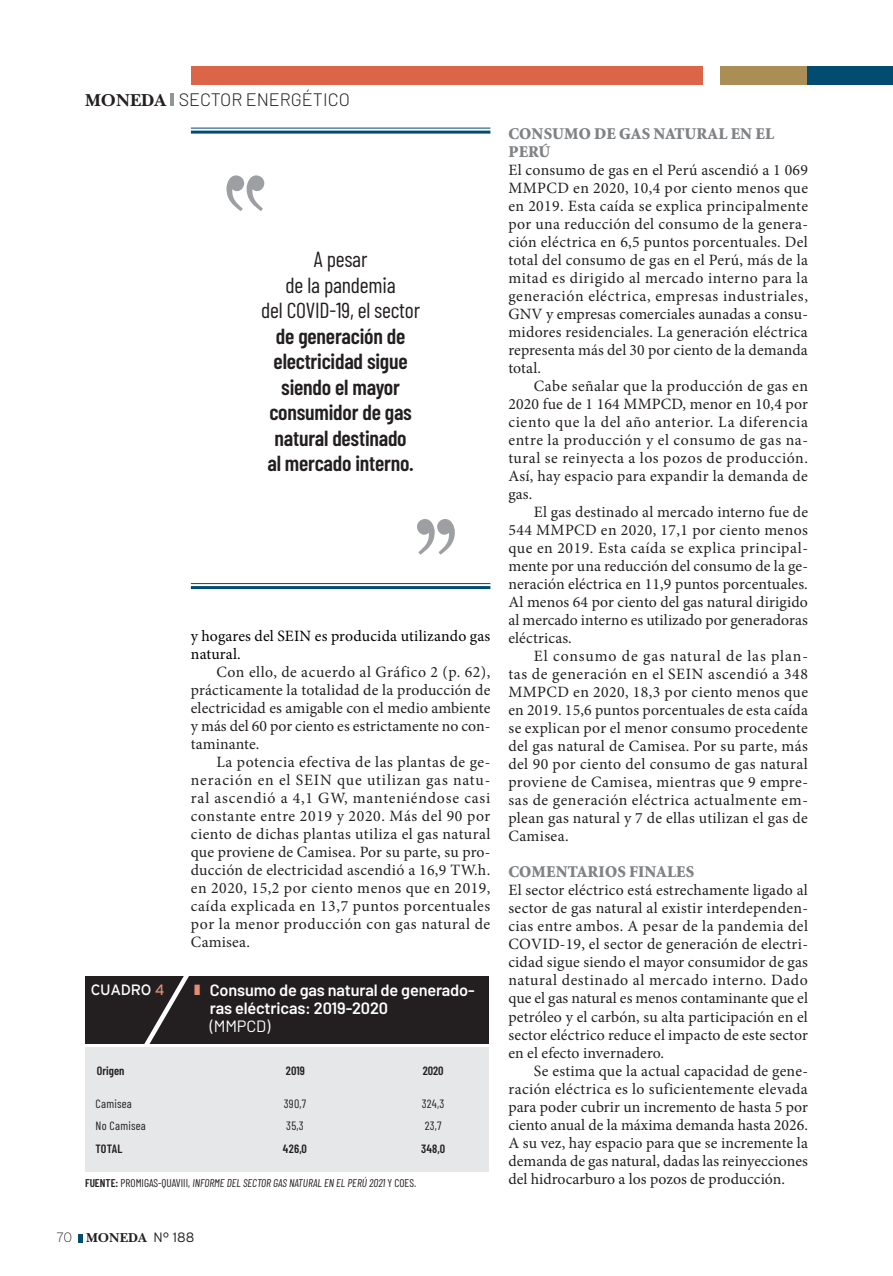
<style>
.page{position:relative;width:893px;height:1276px;background:#fff}
.page>*{position:absolute;margin:0;border:0;box-sizing:border-box;transform-origin:0 0}
.t1{font:600 21.75px "Barlow Condensed";letter-spacing:-.01em;color:#231f20}
.t2{font:21.75px "Barlow Condensed";letter-spacing:-.01em;color:#231f20}
.t3{font:300 18px "Barlow";color:#231f20}
.TITULOS_GRISES{font:900 16.5px/18px "Minion Std";letter-spacing:.01em;color:#808285}
.t4{font:600 16.35px/18px "Barlow";letter-spacing:-.01em;color:#fff}
.t5{font:16.35px "Barlow";letter-spacing:-.01em;color:#fff}
.CUERPO_INDENTADO{font:15.75px/18px "Minion Pro";letter-spacing:.01em;color:#231f20;text-align:justify}
.CUERPO_SIN_INDENTADO{font:15.75px/18px "Minion Pro";letter-spacing:.01em;color:#231f20;text-align:justify}
.CUERPO_INDENTADO-2{font:15.75px/18px "Minion Pro";letter-spacing:.015em;color:#000}
.t6{font:15px "Interstate Mono";letter-spacing:-.02em;color:#fff}
.t7{font:13.5px "New Baskerville Bold SC";color:#231f20}
.t8{font:12px "Barlow Condensed";letter-spacing:.02em;color:#231f20}
.t9{font:600 12px "Barlow Condensed";color:#231f20}
.t10{font:italic 11.25px "Barlow Condensed";color:#231f20}
.s1{font-family:"New Baskerville Bold SC";font-weight:400}
.s2{color:#e68e74}
.s3{font-weight:600;font-style:normal}
.s4{font-style:normal}
.s5{font-family:"Interstate";font-weight:200}
.s6{font-family:"Interstate";font-weight:300}
</style>
<div class="page">
<svg style="left:79px;top:1234px;width:4px;height:8px"></svg>
<svg style="left:171px;top:93px;width:3px;height:13px"></svg>
<div style="left:191px;top:67px;width:511px;height:18px;background:#dc6549"></div>
<div style="left:721px;top:67px;width:87px;height:18px;background:#ab8e55"></div>
<div style="left:808px;top:67px;width:85px;height:18px;background:#014c70"></div>
<div style="left:85px;top:1047px;width:404px;height:125px;background:#e6e7e9"></div>
<div style="left:85px;top:976px;width:404px;height:67px;background:#231f20"></div>
<svg style="left:417px;top:519px;width:38px;height:36px"></svg>
<svg style="left:226px;top:175px;width:38px;height:36px"></svg>
<svg style="left:191px;top:130px;width:299px;height:1px"></svg>
<hr style="left:191px;top:128px;width:299px;height:1px;background:#014c70">
<hr style="left:191px;top:131px;width:299px;height:3px;background:#014c70">
<div style="left:191px;top:583px;width:299px;height:6px;background:#f4f7f8"></div>
<hr style="left:191px;top:583px;width:299px;height:1px;background:#014c70">
<hr style="left:191px;top:586px;width:299px;height:3px;background:#014c70">
<svg style="left:145px;top:976px;width:44px;height:67px"></svg>
<p class="t3" style="left:85px;top:86px;width:266px"><span class="s1">MONEDA</span> SECTOR ENERGÉTICO</p>
<p class="t2" style="left:314px;top:244px;width:55px">A pesar</p>
<p class="t2" style="left:286px;top:269px;width:112px">de la pandemia</p>
<p class="t2" style="left:261px;top:295px;width:160px">del COVID-19, el sector</p>
<p class="t1" style="left:276px;top:320px;width:131px">de generación de</p>
<p class="t1" style="left:274px;top:346px;width:136px">electricidad sigue</p>
<p class="t1" style="left:281px;top:371px;width:120px">siendo el mayor</p>
<p class="t1" style="left:269px;top:397px;width:144px">consumidor de gas</p>
<p class="t1" style="left:275px;top:422px;width:134px">natural destinado</p>
<p class="t1" style="left:267px;top:448px;width:148px">al mercado interno.</p>
<p class="CUERPO_INDENTADO-2" style="left:191px;top:627px;width:301px">y hogares del SEIN es producida utilizando gas natural.</p>
<p class="CUERPO_INDENTADO" style="left:191px;top:663px;width:301px;text-indent:26px">Con ello, de acuerdo al Gráfico 2 (p. 62), prácticamente la totalidad de la producción de electricidad es amigable con el medio ambiente y más del 60 por ciento es estrictamente no con&shy;taminante.</p>
<p class="CUERPO_INDENTADO" style="left:191px;top:753px;width:301px;text-indent:26px">La potencia efectiva de las plantas de ge&shy;neración en el SEIN que utilizan gas natu&shy;ral ascendió a 4,1 GW, manteniéndose casi constante entre 2019 y 2020. Más del 90 por ciento de dichas plantas utiliza el gas natural que proviene de Camisea. Por su parte, su pro&shy;ducción de electricidad ascendió a 16,9 TW.h. en 2020, 15,2 por ciento menos que en 2019, caída explicada en 13,7 puntos porcentuales por la menor producción con gas natural de Camisea.</p>
<p class="t6" style="left:91px;top:981px;width:75px">CUADRO <span class="s2">4</span></p>
<p class="t4" style="left:210px;top:979px;width:266px">Consumo de gas natural de generado&shy;ras eléctricas: 2019-2020</p>
<p class="t5" style="left:210px;top:1014px;width:62px">(MMPCD)</p>
<p class="t9" style="left:97px;top:1062px;width:29px">Origen</p>
<p class="t9" style="left:286px;top:1062px;width:20px">2019</p>
<p class="t9" style="left:423px;top:1062px;width:22px">2020</p>
<p class="t8" style="left:96px;top:1095px;width:38px">Camisea</p>
<p class="t8" style="left:284px;top:1095px;width:24px">390,7</p>
<p class="t8" style="left:422px;top:1095px;width:24px">324,3</p>
<p class="t8" style="left:96px;top:1117px;width:52px">No Camisea</p>
<p class="t8" style="left:286px;top:1117px;width:19px">35,3</p>
<p class="t8" style="left:425px;top:1117px;width:18px">23,7</p>
<p class="t9" style="left:96px;top:1140px;width:28px">TOTAL</p>
<p class="t9" style="left:283px;top:1140px;width:26px">426,0</p>
<p class="t9" style="left:421px;top:1140px;width:26px">348,0</p>
<p class="t10" style="left:85px;top:1174px;width:333px"><span class="s3">FUENTE:</span> <span class="s4">PROMIGAS-QUAVIII,</span> INFORME DEL SECTOR GAS NATURAL EN EL PERÚ 2021 <span class="s4">Y COES.</span></p>
<p class="t7" style="left:57px;top:1230px;width:139px"><span class="s5">70</span> MONEDA <span class="s6">N° 188</span></p>
<p class="TITULOS_GRISES" style="left:508px;top:125px;width:267px">CONSUMO DE GAS NATURAL EN EL<br>PERÚ</p>
<p class="CUERPO_SIN_INDENTADO" style="left:508px;top:161px;width:301px">El consumo de gas en el Perú ascendió a 1 069<br>MMPCD en 2020, 10,4 por ciento menos que en 2019. Esta caída se explica principalmente por una reducción del consumo de la genera&shy;ción eléctrica en 6,5 puntos porcentuales. Del total del consumo de gas en el Perú, más de la mitad es dirigido al mercado interno para la generación eléctrica, empresas industriales, GNV y empresas comerciales aunadas a consu&shy;midores residenciales. La generación eléctrica representa más del 30 por ciento de la demanda total.</p>
<p class="CUERPO_INDENTADO" style="left:508px;top:377px;width:301px;text-indent:26px">Cabe señalar que la producción de gas en 2020 fue de 1 164 MMPCD, menor en 10,4 por ciento que la del año anterior. La diferencia entre la producción y el consumo de gas na&shy;tural se reinyecta a los pozos de producción.<br>Así, hay espacio para expandir la demanda de gas.</p>
<p class="CUERPO_INDENTADO" style="left:508px;top:503px;width:301px;text-indent:26px">El gas destinado al mercado interno fue de 544 MMPCD en 2020, 17,1 por ciento menos que en 2019. Esta caída se explica principal&shy;mente por una reducción del consumo de la ge&shy;neración eléctrica en 11,9 puntos porcentuales.<br>Al menos 64 por ciento del gas natural dirigido al mercado interno es utilizado por generadoras eléctricas.</p>
<p class="CUERPO_INDENTADO" style="left:508px;top:647px;width:301px;text-indent:26px">El consumo de gas natural de las plan&shy;tas de generación en el SEIN ascendió a 348<br>MMPCD en 2020, 18,3 por ciento menos que en 2019. 15,6 puntos porcentuales de esta caída se explican por el menor consumo procedente del gas natural de Camisea. Por su parte, más del 90 por ciento del consumo de gas natural proviene de Camisea, mientras que 9 empre&shy;sas de generación eléctrica actualmente em&shy;plean gas natural y 7 de ellas utilizan el gas de Camisea.</p>
<p class="TITULOS_GRISES" style="left:508px;top:863px;width:187px">COMENTARIOS FINALES</p>
<p class="CUERPO_SIN_INDENTADO" style="left:508px;top:881px;width:301px">El sector eléctrico está estrechamente ligado al sector de gas natural al existir interdependen&shy;cias entre ambos. A pesar de la pandemia del COVID-19, el sector de generación de electri&shy;cidad sigue siendo el mayor consumidor de gas natural destinado al mercado interno. Dado que el gas natural es menos contaminante que el petróleo y el carbón, su alta participación en el sector eléctrico reduce el impacto de este sector en el efecto invernadero.</p>
<p class="CUERPO_INDENTADO" style="left:508px;top:1061px;width:301px;text-indent:26px">Se estima que la actual capacidad de gene&shy;ración eléctrica es lo suficientemente elevada para poder cubrir un incremento de hasta 5 por ciento anual de la máxima demanda hasta 2026.<br>A su vez, hay espacio para que se incremente la demanda de gas natural, dadas las reinyecciones del hidrocarburo a los pozos de producción.</p>
</div>
